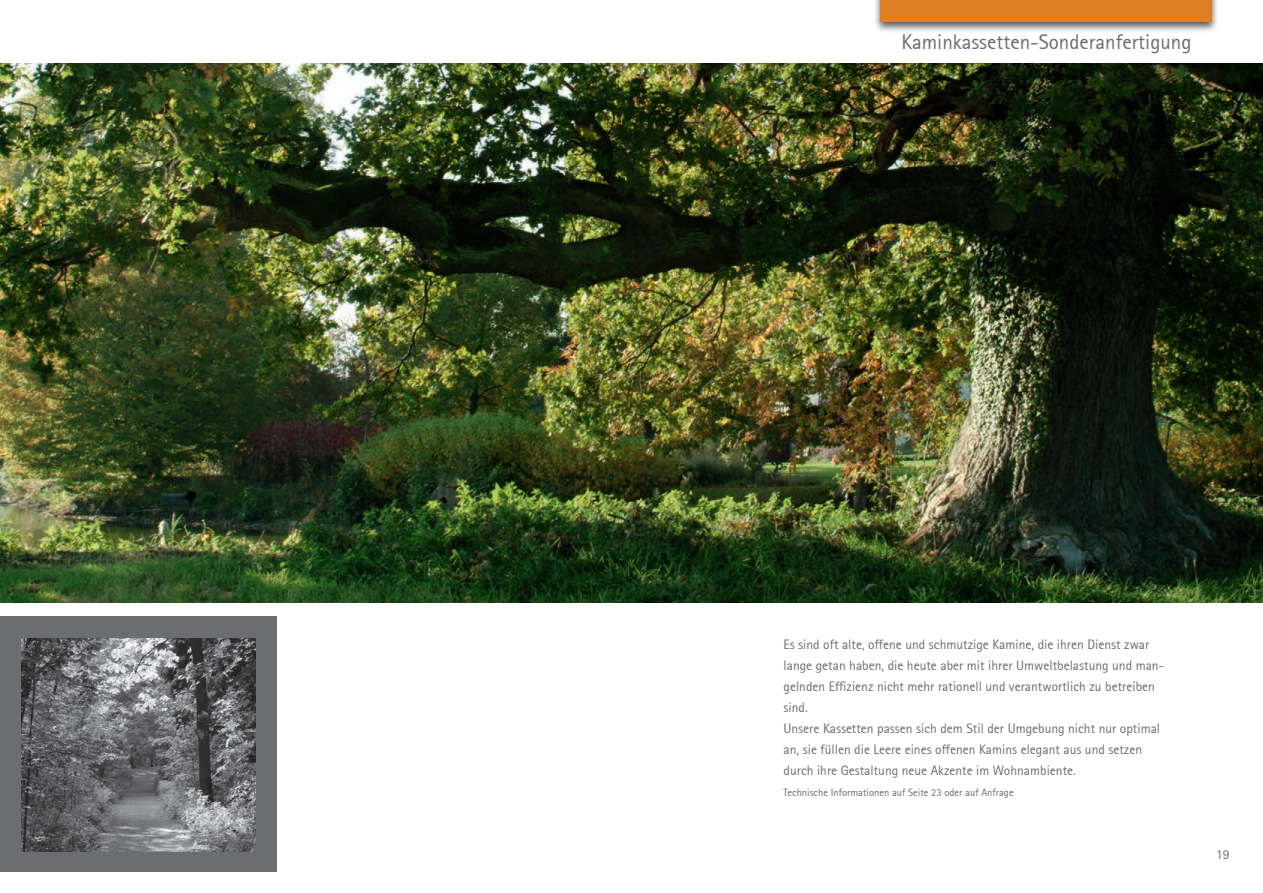
<style>
.page{position:relative;width:1263px;height:893px;background:#fff}
.page>*{position:absolute;margin:0;border:0;box-sizing:border-box;transform-origin:0 0}
.t1{font:21px "Rotis Sans Serif";color:#6c6d70}
.t2{font:13.5px/21px "Rotis Sans Serif";color:#6c6d70}
.t3{font:10.5px "Rotis Sans Serif";color:#6c6d70}
</style>
<div class="page">
<div style="left:873px;top:0;width:346px;height:34px;background:#231f20;opacity:.75"></div>
<div style="left:880px;top:0;width:332px;height:21px;background:#e07e26"></div>
<div style="left:0;top:617px;width:276px;height:255px;background:#6c6d70"></div>
<img style="left:21px;top:639px;width:234px;height:212px">
<img style="left:0;top:64px;width:1263px;height:539px">
<h1 class="t1" style="left:901px;top:29px;width:292px">Kaminkassetten-Sonderanfertigung</h1>
<p class="t2" style="left:783px;top:634px;width:382px">Es sind oft alte, offene und schmutzige Kamine, die ihren Dienst zwar lange getan haben, die heute aber mit ihrer Umweltbelastung und man&shy;gelnden Effizienz nicht mehr rationell und verantwortlich zu betreiben sind.<br>Unsere Kassetten passen sich dem Stil der Umgebung nicht nur optimal an, sie füllen die Leere eines offenen Kamins elegant aus und setzen durch ihre Gestaltung neue Akzente im Wohnambiente.</p>
<p class="t3" style="left:783px;top:787px;width:232px">Technische Informationen auf Seite 23 oder auf Anfrage</p>
<p class="t2" style="left:1216px;top:844px;width:15px">19</p>
</div>
